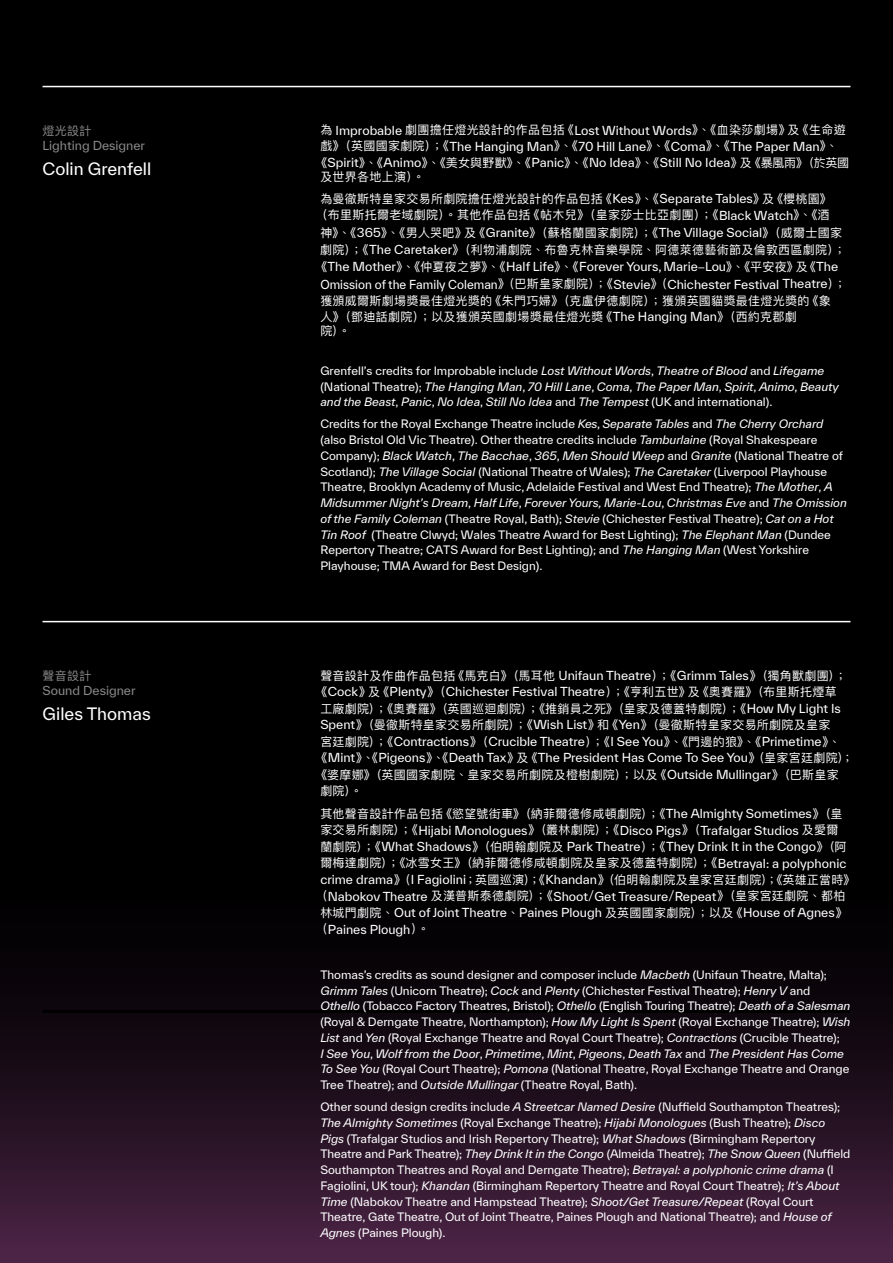
<style>
.page{position:relative;width:893px;height:1263px;background:#000}
.page>*{position:absolute;margin:0;border:0;box-sizing:border-box;transform-origin:0 0}
.t1{font:16.5px "TWK Everett";color:#fff}
.t2{font:12px/16.5px "Ping Fang HK";letter-spacing:.025em;color:#fff}
.t3{font:12px/16.5px "TWK Everett";color:#fff}
.t4{font:12px "TWK Everett";color:#898989}
.t5{font:12px "Ping Fang HK";letter-spacing:.025em;color:#898989}
.t6{font:11.25px/15.8px "TWK Everett";color:#fff}
.t7{font:italic 11.25px/15.8px "TWK Everett";color:#fff}
.s1{font-family:"TWK Everett"}
.s2{font-family:"Ping Fang HK"}
.s3{font-style:normal}
.s4{font-style:italic}
</style>
<div class="page">
<div style="left:0;top:821px;width:893px;height:442px;background:linear-gradient(to bottom,#000,#43203d)"></div>
<hr style="left:43px;top:86px;width:807px;height:1px;background:#fff">
<hr style="left:43px;top:1010px;width:807px;height:3px;background:#000">
<hr style="left:43px;top:621px;width:807px;height:1px;background:#fff">
<p class="t5" style="left:43px;top:123px;width:50px">燈光設計</p>
<p class="t4" style="left:43px;top:137px;width:104px">Lighting Designer</p>
<h1 class="t1" style="left:43px;top:157px;width:110px">Colin Grenfell</h1>
<p class="t5" style="left:43px;top:668px;width:50px">聲音設計</p>
<p class="t4" style="left:43px;top:682px;width:95px">Sound Designer</p>
<h1 class="t1" style="left:43px;top:702px;width:110px">Giles Thomas</h1>
<p class="t2" style="left:320px;top:122px;width:527px">為 <span class="s1">Improbable</span> 劇團擔任燈光設計的作品包括《<span class="s1">Lost Without Words</span>》、《血染莎劇場》及《生命遊</p>
<p class="t3" style="left:316px;top:138px;width:535px;text-align:center"><span class="s2">戲》（英國國家劇院）；《</span>The Hanging Man<span class="s2">》、《</span>70 Hill Lane<span class="s2">》、《</span>Coma<span class="s2">》、《</span>The Paper Man<span class="s2">》、《</span>Spirit<span class="s2">》、《</span>Animo<span class="s2">》、《美女與野獸》、《</span>Panic<span class="s2">》、《</span>No Idea<span class="s2">》、《</span>Still No Idea<span class="s2">》及《暴風雨》（於英國</span></p>
<p class="t2" style="left:320px;top:166px;width:513px;line-height:21.5px">及世界各地上演）。<br>為曼徹斯特皇家交易所劇院擔任燈光設計的作品包括《<span class="s1">Kes</span>》、《<span class="s1">Separate Tables</span>》及《櫻桃園》</p>
<p class="t2" style="left:320px;top:206px;width:527px;line-height:17.1px;text-indent:-5px">（布里斯托爾老域劇院）。其他作品包括《帖木兒》（皇家莎士比亞劇團）；《<span class="s1">Black Watch</span>》、《酒<br>神》、《<span class="s1">365</span>》、《男人哭吧》及《<span class="s1">Granite</span>》（蘇格蘭國家劇院）；《<span class="s1">The Village Social</span>》（威爾士國家劇院）；《<span class="s1">The Caretaker</span>》（利物浦劇院、布魯克林音樂學院、阿德萊德藝術節及倫敦西區劇院）；</p>
<p class="t3" style="left:320px;top:258px;width:527px;line-height:17.4px;text-indent:-5px"><span class="s2">《</span>The Mother<span class="s2">》、《仲夏夜之夢》、《</span>Half Life<span class="s2">》、《</span>Forever Yours, Marie<span class="s2">-</span>Lou<span class="s2">》、《平安夜》及《</span>The<br>Omission of the Family Coleman<span class="s2">》（巴斯皇家劇院）；《</span>Stevie<span class="s2">》（</span>Chichester Festival Theatre<span class="s2">）；</span></p>
<p class="t2" style="left:320px;top:292px;width:512px">獲頒威爾斯劇場獎最佳燈光獎的《朱門巧婦》（克盧伊德劇院）；獲頒英國貓獎最佳燈光獎的《象人》（鄧迪話劇院）；以及獲頒英國劇場獎最佳燈光獎《<span class="s1">The Hanging Man</span>》（西約克郡劇</p>
<p class="t2" style="left:320px;top:323px;width:31px">院）。</p>
<p class="t7" style="left:320px;top:362px;width:520px"><span class="s3">Grenfell’s credits for Improbable include</span> Lost Without Words<span class="s3">,</span> Theatre of Blood <span class="s3">and</span> Lifegame <span class="s3">(National Theatre);</span> The Hanging Man<span class="s3">,</span> 70 Hill Lane<span class="s3">,</span> Coma<span class="s3">,</span> The Paper Man<span class="s3">,</span> Spirit<span class="s3">,</span> Animo<span class="s3">,</span> Beauty and the Beast<span class="s3">,</span> Panic<span class="s3">,</span> No Idea<span class="s3">,</span> Still No Idea <span class="s3">and</span> The Tempest <span class="s3">(UK and international).</span></p>
<p class="t6" style="left:320px;top:416px;width:528px">Credits for the Royal Exchange Theatre include <span class="s4">Kes</span>, <span class="s4">Separate Tables</span> and <span class="s4">The Cherry Orchard </span>(also Bristol Old Vic Theatre). Other theatre credits include <span class="s4">Tamburlaine</span> (Royal Shakespeare Company); <span class="s4">Black Watch</span>, <span class="s4">The Bacchae</span>, <span class="s4">365</span>, <span class="s4">Men Should Weep</span> and <span class="s4">Granite</span> (National Theatre of Scotland); <span class="s4">The Village Social</span> (National Theatre of Wales); <span class="s4">The Caretaker</span> (Liverpool Playhouse Theatre, Brooklyn Academy of Music, Adelaide Festival and West End Theatre); <span class="s4">The Mother</span>, <span class="s4">A Midsummer Night’s Dream</span>, <span class="s4">Half Life</span>, <span class="s4">Forever Yours, Marie-Lou</span>, <span class="s4">Christmas Eve</span> and <span class="s4">The Omission of the Family Coleman</span> (Theatre Royal, Bath); <span class="s4">Stevie</span> (Chichester Festival Theatre); <span class="s4">Cat on a Hot Tin Roof</span> (Theatre Clwyd; Wales Theatre Award for Best Lighting); <span class="s4">The Elephant Man</span> (Dundee Repertory Theatre; CATS Award for Best Lighting); and <span class="s4">The Hanging Man</span> (West Yorkshire Playhouse; TMA Award for Best Design).</p>
<p class="t2" style="left:320px;top:667px;width:528px">聲音設計及作曲作品包括《馬克白》（馬耳他 <span class="s1">Unifaun Theatre</span>）；《<span class="s1">Grimm Tales</span>》（獨角獸劇團）；</p>
<p class="t3" style="left:316px;top:683px;width:523px"><span class="s2">《</span>Cock<span class="s2">》及《</span>Plenty<span class="s2">》（</span>Chichester Festival Theatre<span class="s2">）；《亨利五世》及《奧賽羅》（布里斯托煙草</span></p>
<p class="t2" style="left:320px;top:700px;width:522px">工廠劇院）；《奧賽羅》（英國巡迴劇院）；《推銷員之死》（皇家及德蓋特劇院）；《<span class="s1">How My Light Is<br>Spent</span>》（曼徹斯特皇家交易所劇院）；《<span class="s1">Wish List</span>》和《<span class="s1">Yen</span>》（曼徹斯特皇家交易所劇院及皇家</p>
<p class="t3" style="left:316px;top:733px;width:539px;text-indent:5px"><span class="s2">宮廷劇院）；《</span>Contractions<span class="s2">》（</span>Crucible Theatre<span class="s2">）；《</span>I See You<span class="s2">》、《門邊的狼》、《</span>Primetime<span class="s2">》、《</span>Mint<span class="s2">》、《</span>Pigeons<span class="s2">》、《</span>Death Tax<span class="s2">》及《</span>The President Has Come To See You<span class="s2">》（皇家宮廷劇院）；</span></p>
<p class="t2" style="left:320px;top:766px;width:520px;text-indent:-5px">《婆摩娜》（英國國家劇院、皇家交易所劇院及橙樹劇院）；以及《<span class="s1">Outside Mullingar</span>》（巴斯皇家劇院）。</p>
<p class="t2" style="left:320px;top:805px;width:524px">其他聲音設計作品包括《慾望號街車》（納菲爾德修咸頓劇院）；《<span class="s1">The Almighty Sometimes</span>》（皇</p>
<p class="t3" style="left:320px;top:822px;width:528px"><span class="s2">家交易所劇院）；《</span>Hijabi Monologues<span class="s2">》（叢林劇院）；《</span>Disco Pigs<span class="s2">》（</span>Trafalgar Studios <span class="s2">及愛爾蘭劇院）；《</span>What Shadows<span class="s2">》（伯明翰劇院及</span> Park Theatre<span class="s2">）；《</span>They Drink It in the Congo<span class="s2">》（阿</span></p>
<p class="t2" style="left:320px;top:855px;width:536px">爾梅達劇院）；《冰雪女王》（納菲爾德修咸頓劇院及皇家及德蓋特劇院）；《<span class="s1">Betrayal: a polyphonic crime drama</span>》（<span class="s1">I Fagiolini</span>；英國巡演）；《<span class="s1">Khandan</span>》（伯明翰劇院及皇家宮廷劇院）；《英雄正當時》</p>
<p class="t3" style="left:316px;top:888px;width:531px"><span class="s2">（</span>Nabokov Theatre <span class="s2">及漢普斯泰德劇院）；《</span>Shoot<span class="s2">/</span>Get Treasure<span class="s2">/</span>Repeat<span class="s2">》（皇家宮廷劇院、都柏</span></p>
<p class="t3" style="left:320px;top:904px;width:529px"><span class="s2">林城門劇院、</span>Out of Joint Theatre<span class="s2">、</span>Paines Plough <span class="s2">及英國國家劇院）；以及《</span>House of Agnes<span class="s2">》</span></p>
<p class="t3" style="left:316px;top:921px;width:115px"><span class="s2">（</span>Paines Plough<span class="s2">）。</span></p>
<p class="t6" style="left:320px;top:966px;width:532px">Thomas’s credits as sound designer and composer include <span class="s4">Macbeth</span> (Unifaun Theatre, Malta); <span class="s4">Grimm Tales</span> (Unicorn Theatre); <span class="s4">Cock</span> and <span class="s4">Plenty</span> (Chichester Festival Theatre); <span class="s4">Henry V</span> and <span class="s4">Othello</span> (Tobacco Factory Theatres, Bristol); <span class="s4">Othello</span> (English Touring Theatre); <span class="s4">Death of a Salesman </span>(Royal &amp; Derngate Theatre, Northampton); <span class="s4">How My Light Is Spent</span> (Royal Exchange Theatre); <span class="s4">Wish List</span> and <span class="s4">Yen</span> (Royal Exchange Theatre and Royal Court Theatre); <span class="s4">Contractions</span> (Crucible Theatre);<br><span class="s4">I See You</span>, <span class="s4">Wolf from the Door</span>, <span class="s4">Primetime</span>, <span class="s4">Mint</span>, <span class="s4">Pigeons</span>, <span class="s4">Death Tax</span> and <span class="s4">The President Has Come To See You</span> (Royal Court Theatre); <span class="s4">Pomona</span> (National Theatre, Royal Exchange Theatre and Orange Tree Theatre); and <span class="s4">Outside Mullingar</span> (Theatre Royal, Bath).</p>
<p class="t6" style="left:320px;top:1099px;width:532px">Other sound design credits include <span class="s4">A Streetcar Named Desire</span> (Nuffield Southampton Theatres); <span class="s4">The Almighty Sometimes</span> (Royal Exchange Theatre); <span class="s4">Hijabi Monologues</span> (Bush Theatre); <span class="s4">Disco Pigs</span> (Trafalgar Studios and Irish Repertory Theatre); <span class="s4">What Shadows</span> (Birmingham Repertory Theatre and Park Theatre); <span class="s4">They Drink It in the Congo</span> (Almeida Theatre); <span class="s4">The Snow Queen</span> (Nuffield Southampton Theatres and Royal and Derngate Theatre); <span class="s4">Betrayal: a polyphonic crime drama</span> (I Fagiolini, UK tour); <span class="s4">Khandan</span> (Birmingham Repertory Theatre and Royal Court Theatre); <span class="s4">It’s About Time</span> (Nabokov Theatre and Hampstead Theatre); <span class="s4">Shoot/Get Treasure/Repeat</span> (Royal Court Theatre, Gate Theatre, Out of Joint Theatre, Paines Plough and National Theatre); and <span class="s4">House of Agnes</span> (Paines Plough).</p>
</div>
